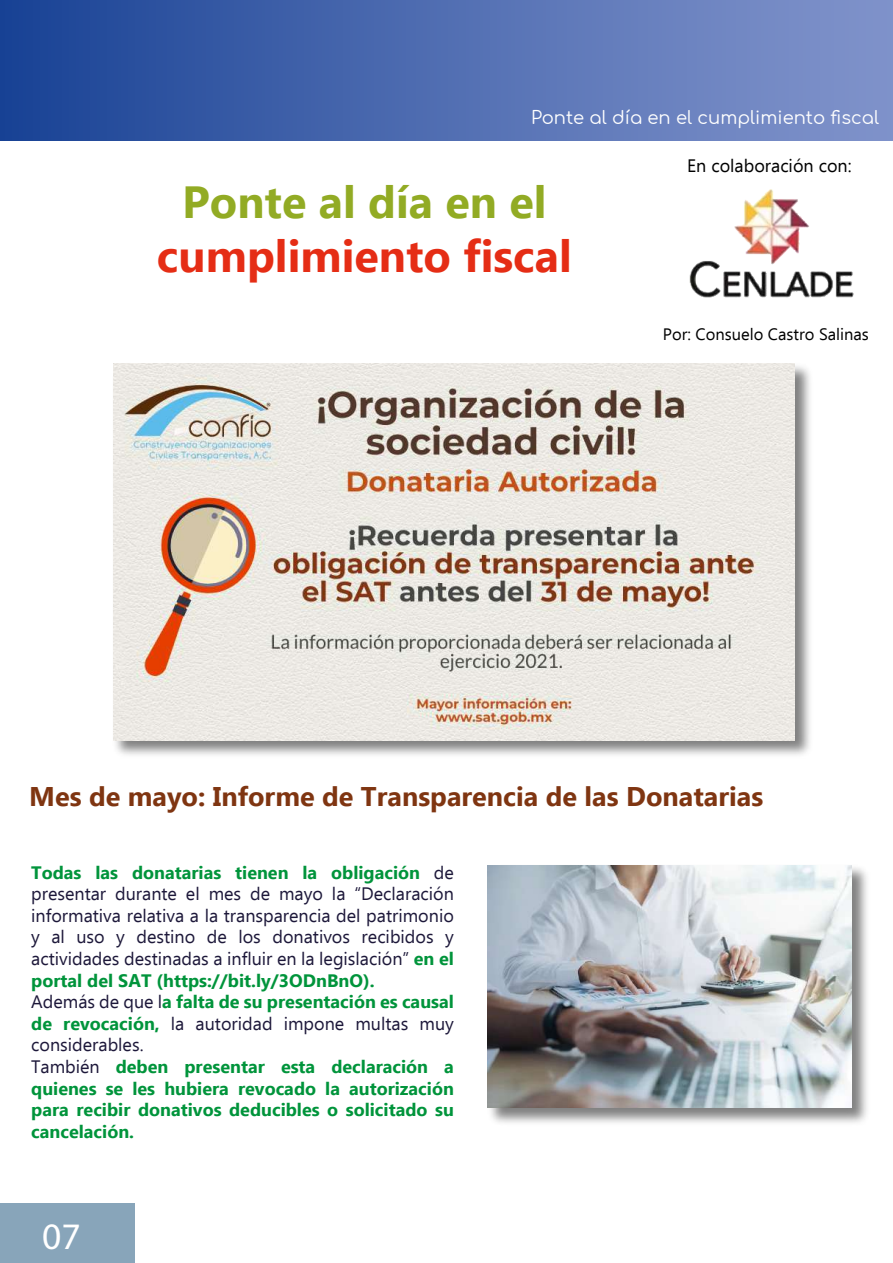
<style>
.page{position:relative;width:893px;height:1263px;background:#fff}
.page>*{position:absolute;margin:0;border:0;box-sizing:border-box;transform-origin:0 0}
.t1{font:700 45px "Ebrima";color:#e52d15}
.t2{font:700 45px "Ebrima";color:#92ab24}
.t3{font:37.5px "Myriad Pro";color:#fff}
.t4{font:700 27px "Ebrima";color:#7f3511}
.t5{font:700 18px/21.6px "Ebrima";color:#00943b}
.t6{font:18px "Comfortaa";color:#fff}
.t7{font:18px "Ebrima";color:#000}
.t8{font:16.5px "Ebrima";color:#000}
.s1{font-weight:400;color:#1d183a}
</style>
<div class="page">
<div style="left:0;top:1204px;width:135px;height:59px;background:#88a5ba"></div>
<div style="left:0;top:0;width:893px;height:140px;background:linear-gradient(to right,#1a4496,#8496cd)"></div>
<img style="left:113px;top:363px;width:697px;height:392px">
<img style="left:113px;top:364px;width:682px;height:376px">
<img style="left:487px;top:865px;width:380px;height:258px">
<img style="left:488px;top:865px;width:364px;height:243px">
<img style="left:689px;top:189px;width:165px;height:109px">
<p class="t6" style="left:531px;top:101px;width:350px">Ponte al día en el cumplimiento fiscal</p>
<p class="t7" style="left:687px;top:152px;width:166px">En colaboración con:</p>
<h1 class="t2" style="left:182px;top:167px;width:366px">Ponte al día en el</h1>
<h1 class="t1" style="left:157px;top:221px;width:416px">cumplimiento fiscal</h1>
<p class="t8" style="left:663px;top:322px;width:208px">Por: Consuelo Castro Salinas</p>
<h3 class="t4" style="left:29px;top:775px;width:735px">Mes de mayo: Informe de Transparencia de las Donatarias</h3>
<p class="t5" style="left:31px;top:860px;width:424px">Todas las donatarias tienen la obligación <span class="s1">de presentar durante el mes de mayo la “Declaración informativa relativa a la transparencia del patrimonio y al uso y destino de los donativos recibidos y actividades destinadas a influir en la legislación”</span> en el portal del SAT (https://bit.ly/3ODnBnO).<br><span class="s1">Además de que l</span>a falta de su presentación es causal de revocación, <span class="s1">la autoridad impone multas muy considerables.<br>También</span> deben presentar esta declaración a quienes se les hubiera revocado la autorización para recibir donativos deducibles o solicitado su cancelación.</p>
<h2 class="t3" style="left:42px;top:1217px;width:40px">07</h2>
</div>
